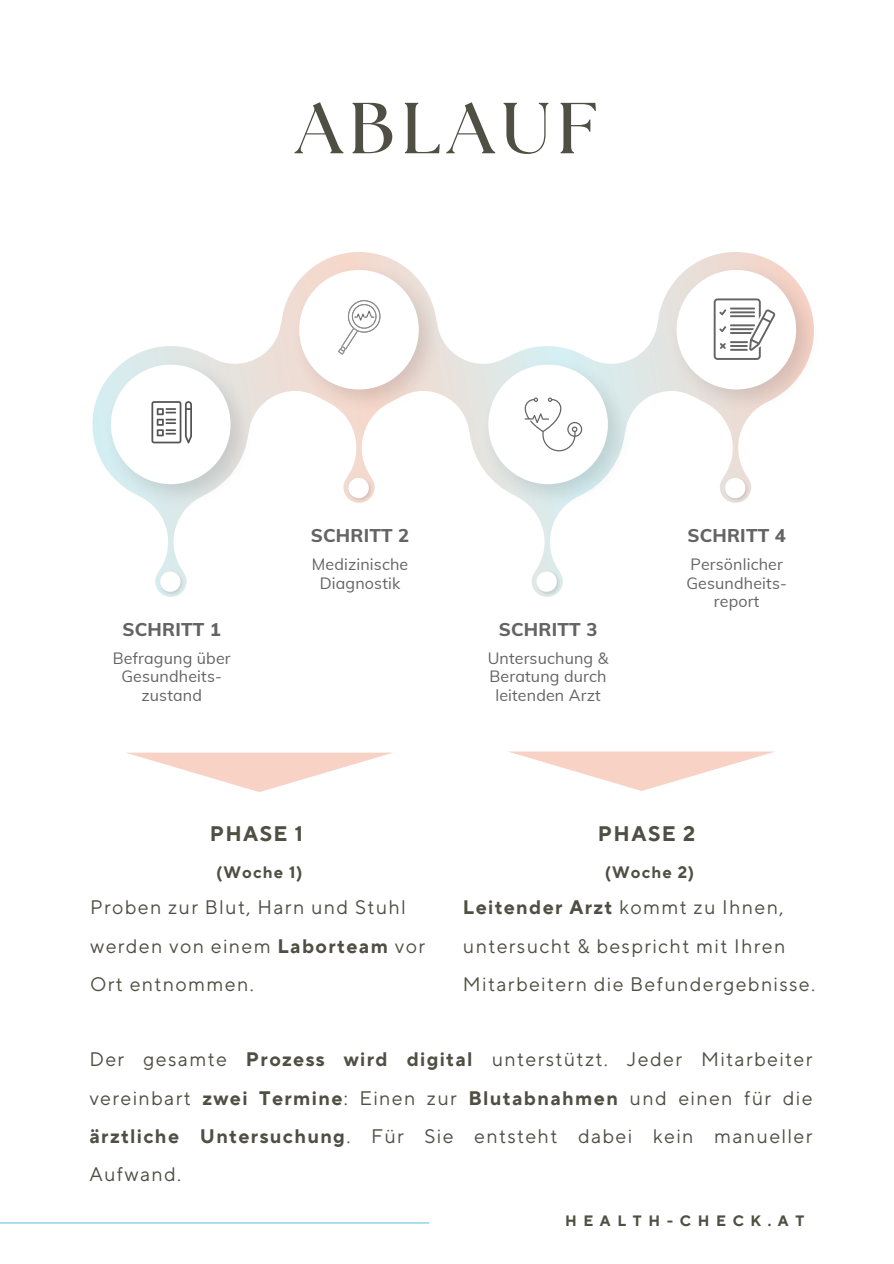
<style>
.page{position:relative;width:894px;height:1264px;background:#fff}
.page>*{position:absolute;margin:0;border:0;box-sizing:border-box;transform-origin:0 0}
.t1{font:700 72px "The Seasons";letter-spacing:.095em;color:#504f44}
.t2{font:700 21px "TT Norms Pro";letter-spacing:.07em;color:#504f44}
.t3{font:19.5px/38.2px "TT Norms Pro";letter-spacing:.07em;color:#504f44}
.t4{font:800 18.45px "Muli";letter-spacing:.01em;color:#646464}
.t5{font:700 16.5px "TT Norms Pro";letter-spacing:.07em;color:#504f44}
.t6{font:16.05px/18.5px "Muli";letter-spacing:.01em;color:#646464;text-align:center}
.t7{font:700 15px "TT Norms Pro";letter-spacing:.445em;color:#504f44}
.s1{font-weight:700}
</style>
<div class="page">
<hr style="left:0;top:1222px;width:429px;height:1px;background:#6bc4dd">
<svg style="left:92px;top:252px;width:681px;height:339px"></svg>
<img style="left:103px;top:356px;width:153px;height:153px">
<img style="left:291px;top:262px;width:153px;height:152px">
<img style="left:480px;top:356px;width:153px;height:153px">
<img style="left:668px;top:262px;width:146px;height:152px">
<img style="left:159px;top:570px;width:26px;height:26px">
<svg style="left:160px;top:571px;width:20px;height:21px"></svg>
<img style="left:347px;top:476px;width:26px;height:26px">
<svg style="left:348px;top:478px;width:20px;height:20px"></svg>
<img style="left:535px;top:570px;width:26px;height:26px">
<svg style="left:536px;top:571px;width:20px;height:21px"></svg>
<img style="left:723px;top:476px;width:26px;height:26px">
<svg style="left:725px;top:478px;width:20px;height:20px"></svg>
<svg style="left:111px;top:364px;width:119px;height:120px"></svg>
<svg style="left:299px;top:270px;width:119px;height:119px"></svg>
<svg style="left:488px;top:364px;width:119px;height:120px"></svg>
<svg style="left:676px;top:270px;width:119px;height:119px"></svg>
<svg style="left:126px;top:752px;width:267px;height:40px"></svg>
<svg style="left:508px;top:751px;width:267px;height:40px"></svg>
<p class="t1" style="left:296px;top:96px;width:303px">ABLAUF</p>
<p class="t4" style="left:122px;top:617px;width:100px">SCHRITT 1</p>
<p class="t6" style="left:113px;top:648px;width:119px">Befragung über<br>Gesundheits&shy;zustand</p>
<p class="t4" style="left:310px;top:524px;width:100px">SCHRITT 2</p>
<p class="t6" style="left:311px;top:555px;width:98px">Medizinische<br>Diagnostik</p>
<p class="t4" style="left:498px;top:617px;width:100px">SCHRITT 3</p>
<p class="t6" style="left:487px;top:648px;width:122px">Untersuchung &amp;<br>Beratung durch leitenden Arzt</p>
<h2 class="t4" style="left:687px;top:524px;width:100px">SCHRITT 4</h2>
<p class="t6" style="left:686px;top:555px;width:102px">Persönlicher<br>Gesundheits&shy;report</p>
<p class="t2" style="left:210px;top:821px;width:95px">PHASE 1</p>
<p class="t5" style="left:216px;top:862px;width:88px">(Woche 1)</p>
<p class="t3" style="left:90px;top:889px;width:336px">Proben zur Blut, Harn und Stuhl werden von einem <span class="s1">Laborteam</span> vor<br>Ort entnommen.</p>
<p class="t2" style="left:597px;top:821px;width:99px">PHASE 2</p>
<p class="t5" style="left:604px;top:862px;width:91px">(Woche 2)</p>
<p class="t3" style="left:463px;top:889px;width:354px"><span class="s1">Leitender Arzt</span> kommt zu Ihnen, untersucht &amp; bespricht mit Ihren<br>Mitarbeitern die Befundergebnisse.</p>
<h1 class="t3" style="left:89px;top:1041px;width:724px;text-align:justify">Der gesamte <span class="s1">Prozess wird digital</span> unterstützt. Jeder Mitarbeiter vereinbart <span class="s1">zwei Termine</span>: Einen zur <span class="s1">Blutabnahmen</span> und einen für die <span class="s1">ärztliche Untersuchung</span>. Für Sie entsteht dabei kein manueller Aufwand.</h1>
<p class="t7" style="left:565px;top:1211px;width:241px">HEALTH-CHECK.AT</p>
</div>
